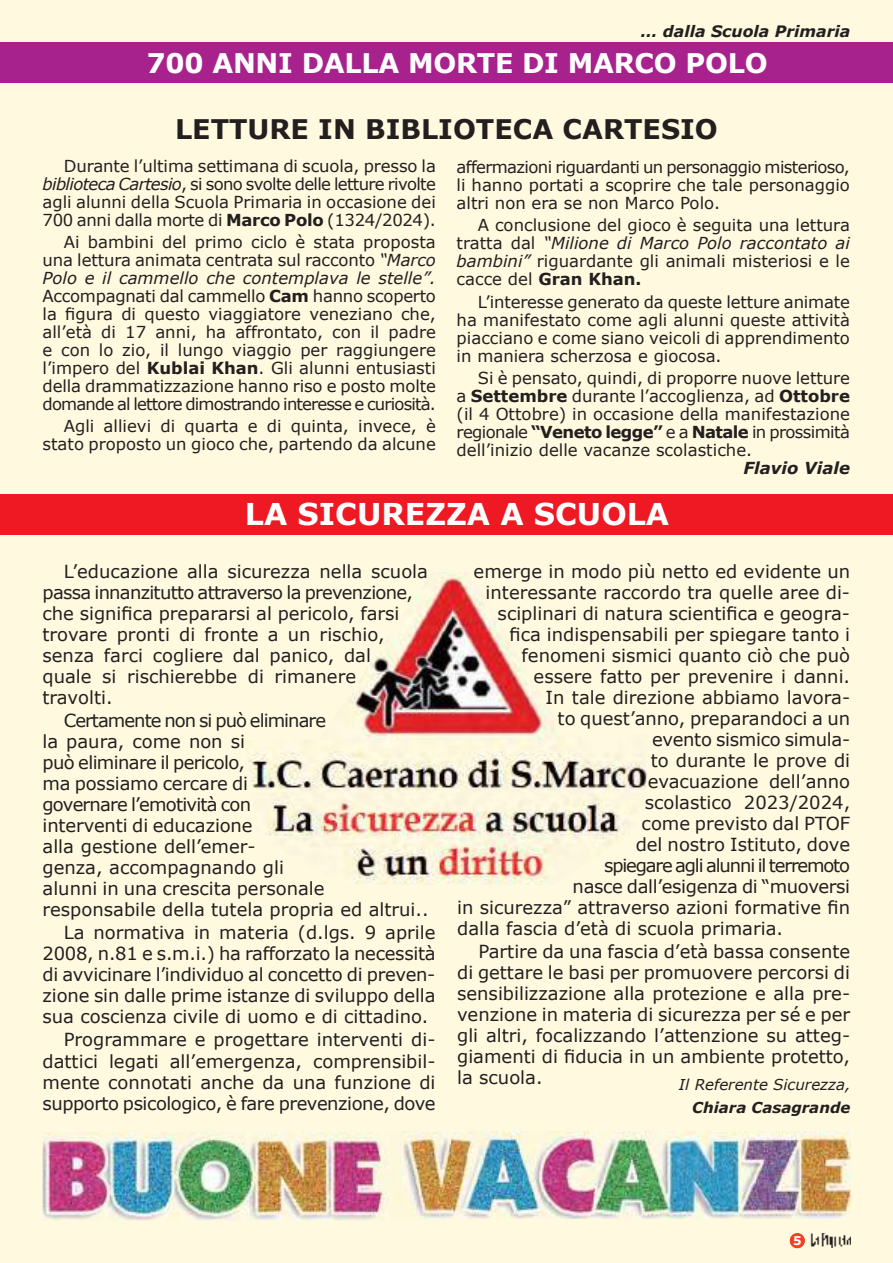
<style>
.page{position:relative;width:893px;height:1263px;background:#fef9df}
.page>*{position:absolute;margin:0;border:0;box-sizing:border-box;transform-origin:0 0}
.t1{font:700 30px "Verdana";color:#fff}
.t2{font:700 27px "Verdana";letter-spacing:-.01em;color:#fff}
.t3{font:700 27px "Verdana";color:#241f1f}
.t4{font:18px/21px "Verdana";color:#241f1f;text-align:justify}
.t5{font:18px "Verdana";letter-spacing:-.065em;color:#241f1f}
.t6{font:18px "Verdana";letter-spacing:-.02em;color:#241f1f}
.t7{font:16.5px/18px "Verdana";color:#241f1f;text-align:justify}
.t8{font:italic 700 16.5px "Verdana";color:#241f1f}
.t9{font:italic 700 15.75px "Verdana";color:#241f1f}
.t10{font:italic 15px "Verdana";color:#241f1f}
.t11{font:italic 700 15px "Verdana";color:#241f1f}
.t12{font:700 12px "Verdana";color:#fff}
.s1{font-style:italic}
.s2{font-weight:700}
</style>
<div class="page">
<div style="left:791px;top:1234px;width:13px;height:13px;background:#f24122;border-radius:50%"></div>
<div style="left:790px;top:1233px;width:15px;height:15px;border:2px solid #f24122;border-radius:50%"></div>
<img style="left:43px;top:1132px;width:407px;height:88px">
<img style="left:389px;top:1132px;width:461px;height:86px">
<img style="left:249px;top:572px;width:399px;height:313px">
<div style="left:0;top:494px;width:893px;height:41px;background:#ef1923"></div>
<div style="left:0;top:42px;width:893px;height:41px;background:#a8228e"></div>
<p class="t9" style="left:641px;top:20px;width:211px">… dalla Scuola Primaria</p>
<h2 class="t2" style="left:147px;top:44px;width:622px">700 ANNI DALLA MORTE DI MARCO POLO</h2>
<h2 class="t3" style="left:175px;top:110px;width:544px">LETTURE IN BIBLIOTECA CARTESIO</h2>
<p class="t7" style="left:43px;top:156px;width:395px;text-indent:21px">Durante l’ultima settimana di scuola, presso la <span class="s1">biblioteca Cartesio</span>, si sono svolte delle letture rivolte agli alunni della Scuola Primaria in occasione dei 700 anni dalla morte di <span class="s2">Marco Polo</span> (1324/2024).</p>
<p class="t7" style="left:43px;top:233px;width:395px;text-indent:21px">Ai bambini del primo ciclo è stata proposta una lettura animata centrata sul racconto <span class="s1">“Marco Polo e il cammello che contemplava le stelle”.<br></span>Accompagnati dal cammello <span class="s2">Cam</span> hanno scoperto la figura di questo viaggiatore veneziano che, all’età di 17 anni, ha affrontato, con il padre e con lo zio, il lungo viaggio per raggiungere l’impero del <span class="s2">Kublai Khan</span>. Gli alunni entusiasti della drammatizzazione hanno riso e posto molte domande al lettore dimostrando interesse e curiosità.</p>
<p class="t7" style="left:43px;top:417px;width:395px;text-align:right">Agli allievi di quarta e di quinta, invece, è stato proposto un gioco che, partendo da alcune</p>
<p class="t7" style="left:457px;top:158px;width:395px">affermazioni riguardanti un personaggio misterioso, li hanno portati a scoprire che tale personaggio altri non era se non Marco Polo.</p>
<p class="t7" style="left:457px;top:216px;width:395px;text-indent:21px">A conclusione del gioco è seguita una lettura tratta dal <span class="s1">“Milione di Marco Polo raccontato ai bambini”</span> riguardante gli animali misteriosi e le cacce del <span class="s2">Gran Khan.</span></p>
<p class="t7" style="left:457px;top:292px;width:395px;text-indent:21px">L’interesse generato da queste letture animate ha manifestato come agli alunni queste attività piacciano e come siano veicoli di apprendimento in maniera scherzosa e giocosa.</p>
<p class="t7" style="left:457px;top:369px;width:395px;text-indent:21px">Si è pensato, quindi, di proporre nuove letture a <span class="s2">Settembre</span> durante l’accoglienza, ad <span class="s2">Ottobre </span>(il 4 Ottobre) in occasione della manifestazione regionale <span class="s2">“Veneto legge”</span> e a <span class="s2">Natale</span> in prossimità dell’inizio delle vacanze scolastiche.</p>
<p class="t8" style="left:743px;top:456px;width:108px">Flavio Viale</p>
<h1 class="t1" style="left:245px;top:493px;width:426px">LA SICUREZZA A SCUOLA</h1>
<p class="t4" style="left:43px;top:561px;width:387px;text-align:left;text-indent:21px">L’educazione alla sicurezza nella scuola passa innanzitutto attraverso la prevenzione, che significa prepararsi al pericolo, farsi trovare pronti di fronte a un rischio, senza farci cogliere dal panico, dal<br>quale si rischierebbe di rimanere travolti.</p>
<p class="t4" style="left:43px;top:710px;width:388px;text-align:left;text-indent:21px">Certamente non si può eliminare<br>la paura, come non si<br>può eliminare il pericolo,<br>ma possiamo cercare di<br>governare l’emotività con<br>interventi di educazione<br>alla gestione dell’emer-<br>genza, accompagnando gli<br>alunni in una crescita personale responsabile della tutela propria ed altrui..</p>
<p class="t4" style="left:43px;top:922px;width:395px;text-indent:21px">La normativa in materia (d.lgs. 9 aprile 2008, n.81 e s.m.i.) ha rafforzato la necessità di avvicinare l’individuo al concetto di preven&shy;zione sin dalle prime istanze di sviluppo della sua coscienza civile di uomo e di cittadino.</p>
<p class="t4" style="left:43px;top:1029px;width:395px;text-indent:21px">Programmare e progettare interventi di&shy;dattici legati all’emergenza, comprensibil&shy;mente connotati anche da una funzione di supporto psicologico, è fare prevenzione, dove</p>
<p class="t4" style="left:474px;top:561px;width:378px">emerge in modo più netto ed evidente un</p>
<p class="t4" style="left:486px;top:582px;width:366px">interessante raccordo tra quelle aree di-</p>
<p class="t4" style="left:498px;top:603px;width:354px">sciplinari di natura scientifica e geogra-</p>
<p class="t4" style="left:510px;top:624px;width:342px">fica indispensabili per spiegare tanto i</p>
<p class="t4" style="left:522px;top:645px;width:330px">fenomeni sismici quanto ciò che può</p>
<p class="t4" style="left:534px;top:666px;width:318px">essere fatto per prevenire i danni.</p>
<p class="t4" style="left:546px;top:687px;width:306px">In tale direzione abbiamo lavora-</p>
<p class="t4" style="left:558px;top:708px;width:294px">to quest’anno, preparandoci a un</p>
<p class="t4" style="left:652px;top:729px;width:200px">evento sismico simula-</p>
<p class="t4" style="left:651px;top:750px;width:201px">to durante le prove di</p>
<p class="t4" style="left:648px;top:771px;width:204px">evacuazione dell’anno</p>
<p class="t4" style="left:645px;top:792px;width:207px">scolastico 2023/2024,</p>
<p class="t4" style="left:642px;top:813px;width:210px">come previsto dal PTOF</p>
<p class="t4" style="left:636px;top:834px;width:216px">del nostro Istituto, dove</p>
<p class="t5" style="left:604px;top:853px;width:247px">spiegare agli alunni il terremoto</p>
<p class="t6" style="left:573px;top:874px;width:279px">nasce dall’esigenza di “muoversi</p>
<p class="t4" style="left:457px;top:897px;width:395px">in sicurezza” attraverso azioni formative fin</p>
<p class="t4" style="left:457px;top:918px;width:327px">dalla fascia d’età di scuola primaria.</p>
<p class="t4" style="left:457px;top:941px;width:395px;text-indent:21px">Partire da una fascia d’età bassa consente di gettare le basi per promuovere percorsi di sensibilizzazione alla protezione e alla pre&shy;venzione in materia di sicurezza per sé e per gli altri, focalizzando l’attenzione su atteg&shy;giamenti di fiducia in un ambiente protetto, la scuola.</p>
<p class="t10" style="left:679px;top:1074px;width:173px">Il Referente Sicurezza,</p>
<p class="t11" style="left:692px;top:1097px;width:160px">Chiara Casagrande</p>
<p class="t12" style="left:793px;top:1232px;width:10px">53</p>
</div>
